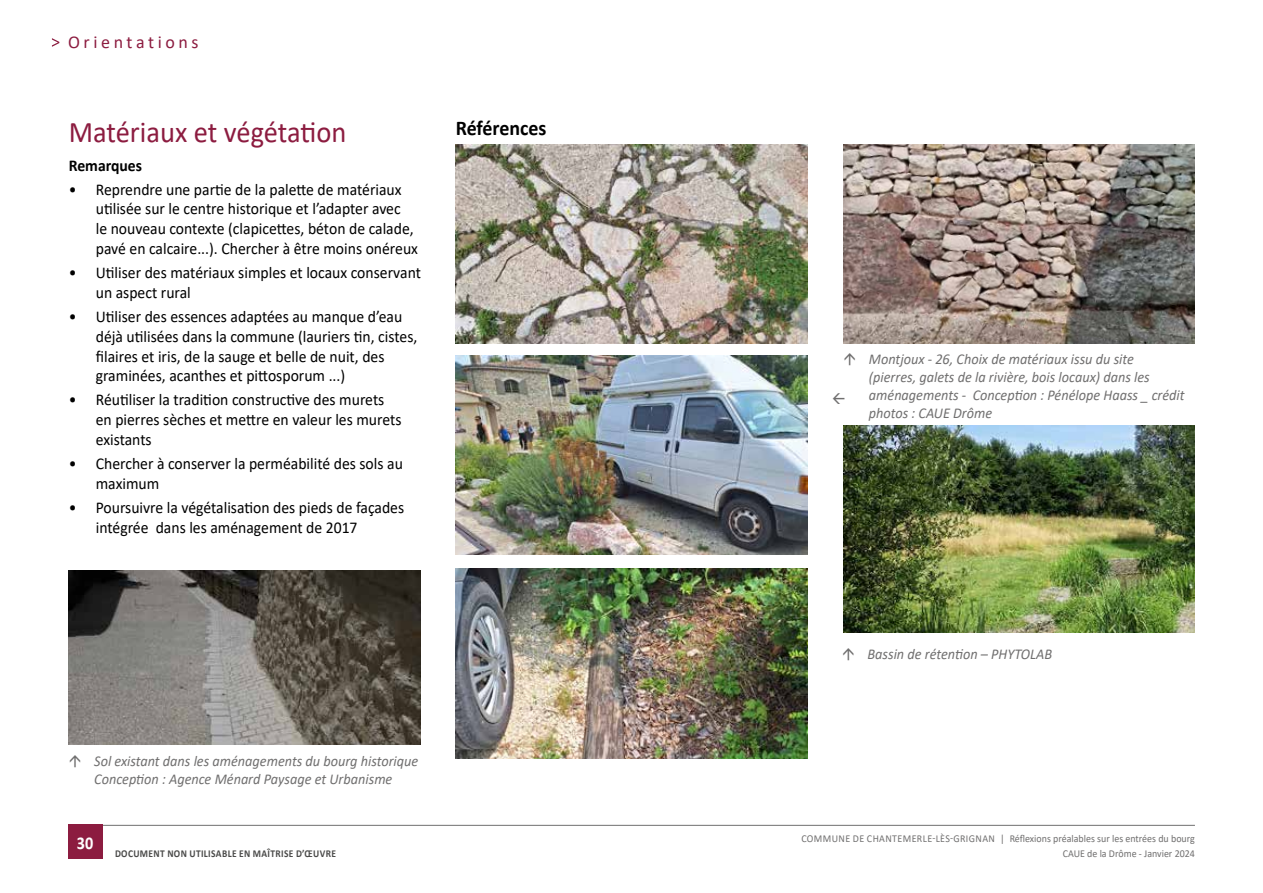
<style>
.page{position:relative;width:1263px;height:893px;background:#fff}
.page>*{position:absolute;margin:0;border:0;box-sizing:border-box;transform-origin:0 0}
.t1{font:30px "Calibri";color:#8c1c40;scale:.95 1}
.t2{font:700 21px "Calibri";color:#000;scale:.95 1}
.t3{font:18px "Calibri";letter-spacing:.2em;color:#8c1c40}
.t4{font:700 18px "Calibri";color:#fff;scale:.9 1}
.t5{font:16.5px/19.8px "Calibri";color:#000;scale:.95 1}
.t6{font:700 16.5px "Calibri";color:#000;scale:.95 1}
.t7{font:italic 15px/18px "Calibri";color:#706f6f;scale:.95 1}
.t8{font:10.5px/15px "Calibri";color:#706f6f;text-align:right;scale:.95 1}
.t9{font:700 10.5px "Calibri";letter-spacing:.04em;color:#4a4a49;scale:.9 1}
.t10{font:10.5px "Calibri";letter-spacing:.04em;color:#706f6f;scale:.95 1}
</style>
<div class="page">
<img style="left:456px;top:145px;width:351px;height:198px">
<img style="left:843px;top:145px;width:352px;height:198px">
<img style="left:456px;top:569px;width:351px;height:190px">
<img style="left:69px;top:571px;width:351px;height:173px">
<img style="left:456px;top:355px;width:351px;height:199px">
<img style="left:843px;top:425px;width:352px;height:208px">
<hr style="left:74px;top:825px;width:1121px;height:1px;background:#706f6f">
<svg style="left:52px;top:38px;width:7px;height:9px"></svg>
<div style="left:68px;top:825px;width:34px;height:34px;background:#8c1c40"></div>
<p class="t3" style="left:68px;top:29px;width:132px">Orientations</p>
<h1 class="t1" style="left:69px;top:112px;width:294px">Matériaux et végétation</h1>
<p class="t6" style="left:69px;top:153px;width:79px">Remarques</p>
<p class="t5" style="left:96px;top:179px;width:341px;text-indent:-27px">• Reprendre une partie de la palette de matériaux utilisée sur le centre historique et l’adapter avec<br>le nouveau contexte (clapicettes, béton de calade, pavé en calcaire...). Chercher à être moins onéreux</p>
<p class="t5" style="left:96px;top:262px;width:344px;text-indent:-27px">• Utiliser des matériaux simples et locaux conservant un aspect rural</p>
<p class="t5" style="left:96px;top:306px;width:340px;text-indent:-27px">• Utiliser des essences adaptées au manque d’eau déjà utilisées dans la commune (lauriers tin, cistes, filaires et iris, de la sauge et belle de nuit, des graminées, acanthes et pittosporum ...)</p>
<p class="t5" style="left:96px;top:390px;width:323px;text-indent:-27px">• Réutiliser la tradition constructive des murets en pierres sèches et mettre en valeur les murets existants</p>
<p class="t5" style="left:96px;top:453px;width:325px;text-indent:-27px">• Chercher à conserver la perméabilité des sols au maximum</p>
<p class="t5" style="left:96px;top:497px;width:326px;text-indent:-27px">• Poursuivre la végétalisation des pieds de façades intégrée dans les aménagement de 2017</p>
<p class="t2" style="left:456px;top:113px;width:97px">Références</p>
<p class="t7" style="left:94px;top:751px;width:343px">Sol existant dans les aménagements du bourg historique<br>Conception : Agence Ménard Paysage et Urbanisme</p>
<p class="t4" style="left:77px;top:830px;width:20px">30</p>
<p class="t9" style="left:115px;top:846px;width:247px">DOCUMENT NON UTILISABLE EN MAÎTRISE D’ŒUVRE</p>
<p class="t7" style="left:869px;top:350px;width:334px">Montjoux - 26, Choix de matériaux issu du site (pierres, galets de la rivière, bois locaux) dans les aménagements - Conception : Pénélope Haass _ crédit photos : CAUE Drôme</p>
<p class="t7" style="left:867px;top:644px;width:196px">Bassin de rétention – PHYTOLAB</p>
<p class="t10" style="left:801px;top:831px;width:109px">COMMUNE DE Chanteme</p>
<p class="t8" style="left:917px;top:831px;width:294px">rle-lès-Grignan | Réflexions préalables sur les entrées du bourg<br>CAUE de la Drôme - Janvier 2024</p>
</div>
